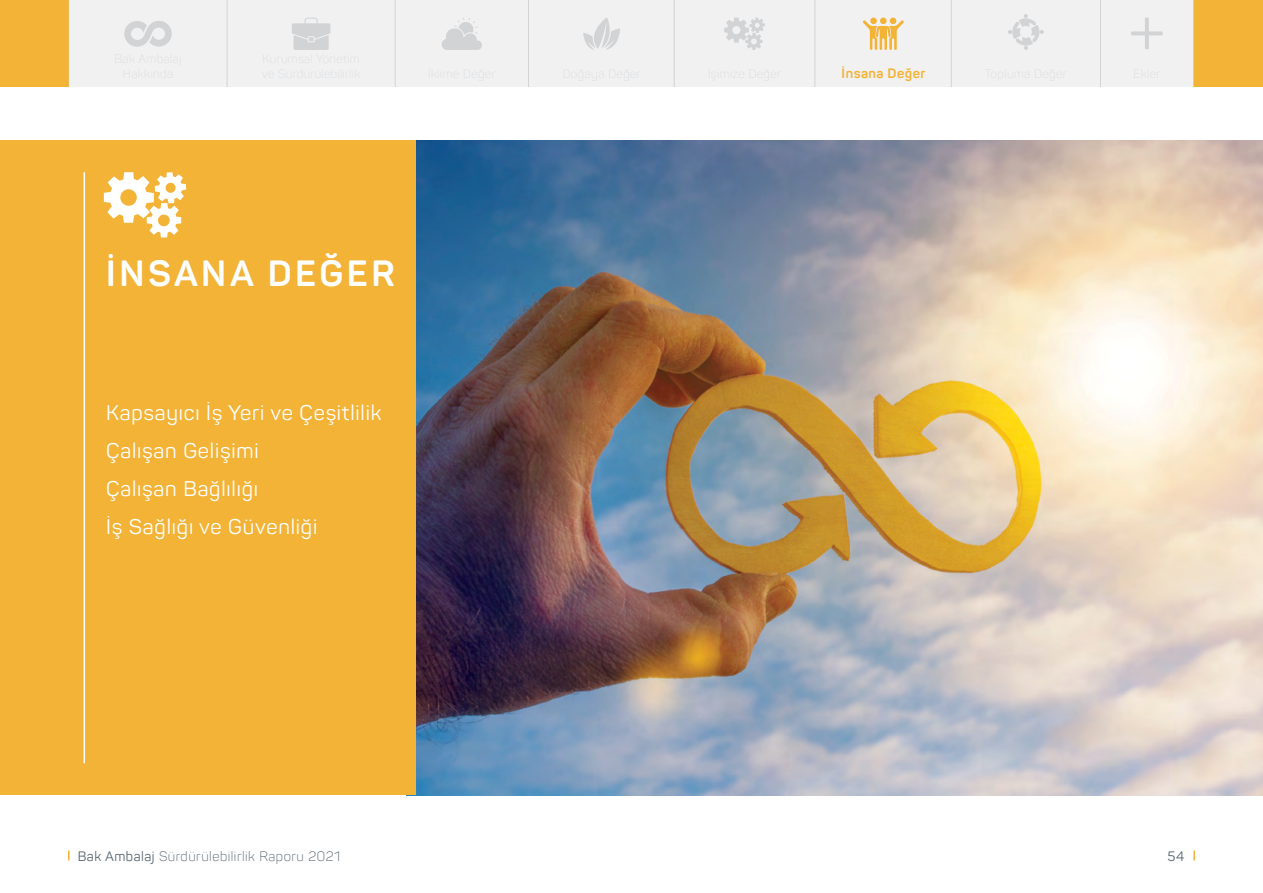
<style>
.page{position:relative;width:1263px;height:893px;background:#fff}
.page>*{position:absolute;margin:0;border:0;box-sizing:border-box;transform-origin:0 0}
.t1{font:700 36px "Panton";letter-spacing:.1em;color:#fff}
.t2{font:21px/38px "Panton";letter-spacing:.04em;color:#fff}
.t3{font:300 13.5px "Panton";letter-spacing:.04em;color:#596670}
.t4{font:700 13.5px "Panton";letter-spacing:.04em;color:#f3b336}
.t5{font:13.5px "Panton";color:#596670}
.s1{font-weight:400}
</style>
<div class="page">
<div style="left:0;top:0;width:70px;height:87px;background:#f3b336"></div>
<div style="left:1193px;top:0;width:70px;height:87px;background:#f3b336"></div>
<svg style="left:68px;top:850px;width:2px;height:10px"></svg>
<svg style="left:1193px;top:850px;width:2px;height:10px"></svg>
<hr style="left:1193px;top:0;width:1px;height:87px;background:#d1d3d4">
<div style="left:815px;top:0;width:136px;height:87px;background:#f1f1f2"></div>
<svg style="left:863px;top:18px;width:41px;height:32px"></svg>
<div style="left:69px;top:0;width:158px;height:87px;background:#f1f1f2"></div>
<svg style="left:124px;top:21px;width:48px;height:26px"></svg>
<div style="left:227px;top:0;width:168px;height:87px;background:#f1f1f2"></div>
<svg style="left:292px;top:18px;width:38px;height:32px"></svg>
<div style="left:395px;top:0;width:133px;height:87px;background:#f1f1f2"></div>
<svg style="left:442px;top:18px;width:40px;height:32px"></svg>
<div style="left:528px;top:0;width:147px;height:87px;background:#f1f1f2"></div>
<svg style="left:583px;top:18px;width:37px;height:32px"></svg>
<div style="left:674px;top:0;width:141px;height:87px;background:#f1f1f2"></div>
<svg style="left:724px;top:18px;width:41px;height:32px"></svg>
<div style="left:951px;top:0;width:149px;height:87px;background:#f1f1f2"></div>
<svg style="left:1008px;top:14px;width:36px;height:36px"></svg>
<div style="left:1100px;top:0;width:93px;height:87px;background:#f1f1f2"></div>
<svg style="left:1131px;top:18px;width:32px;height:31px"></svg>
<hr style="left:395px;top:0;width:1px;height:87px;background:#d1d3d4">
<hr style="left:528px;top:0;width:1px;height:87px;background:#d1d3d4">
<hr style="left:674px;top:0;width:1px;height:87px;background:#d1d3d4">
<hr style="left:814px;top:0;width:1px;height:87px;background:#d1d3d4">
<hr style="left:951px;top:0;width:1px;height:87px;background:#d1d3d4">
<hr style="left:1100px;top:0;width:1px;height:87px;background:#d1d3d4">
<hr style="left:227px;top:0;width:1px;height:87px;background:#d1d3d4">
<img style="left:415px;top:140px;width:848px;height:655px">
<div style="left:0;top:140px;width:415px;height:655px;background:#f3b336"></div>
<hr style="left:84px;top:172px;width:1px;height:591px;background:#fff">
<svg style="left:104px;top:172px;width:82px;height:65px"></svg>
<h1 class="t1" style="left:106px;top:251px;width:290px">İNSANA DEĞER</h1>
<p class="t2" style="left:106px;top:393px;width:277px">Kapsayıcı İş Yeri ve Çeşitlilik<br>Çalışan Gelişimi<br>Çalışan Bağlılığı<br>İş Sağlığı ve Güvenliği</p>
<p class="t3" style="left:78px;top:848px;width:264px"><span class="s1">Bak Ambalaj</span> Sürdürülebilirlik Raporu 2021</p>
<p class="t4" style="left:842px;top:64px;width:85px">İnsana Değer</p>
<p class="t5" style="left:1168px;top:848px;width:18px">54</p>
</div>
